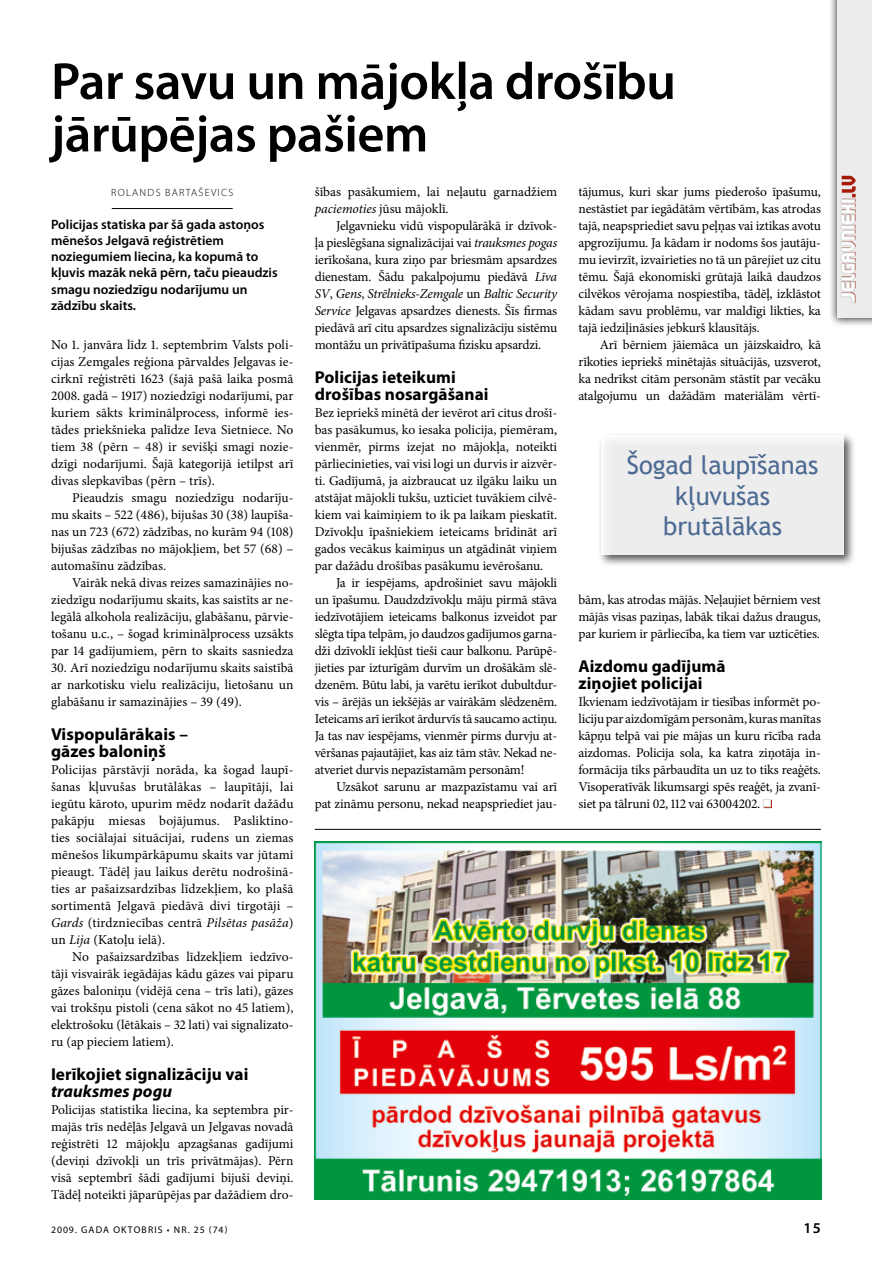
<style>
.page{position:relative;width:872px;height:1263px;background:#fff}
.page>*{position:absolute;margin:0;border:0;box-sizing:border-box;transform-origin:0 0}
.t1{font:600 52.5px/52.5px "Myriad Pro";letter-spacing:-.01em;color:#000}
.t2{font:25.5px/30.6px "Trebuchet MS";color:#4d6d9b;text-align:center}
.t3{font:700 17.25px/17px "Myriad Pro";letter-spacing:.005em;color:#000}
.t4{font:italic 700 17.25px "Myriad Pro";letter-spacing:.005em;color:#000}
.t5{font:600 15px "Myriad Pro";color:#000}
.t6{font:13.5px/17px "Minion Pro";letter-spacing:-.01em;color:#000;text-align:justify}
.t7{font:600 13.5px/16.2px "Myriad Pro";color:#000}
.t8{font:300 10.5px "Myriad Pro";letter-spacing:.12em;color:#000}
.t9{font:9.75px "Myriad Pro";letter-spacing:.12em;color:#000}
.s1{font-style:italic}
</style>
<div class="page">
<div style="left:828px;top:0;width:44px;height:333px;background:#000;opacity:.75"></div>
<div style="left:837px;top:0;width:35px;height:317px;background:#ececec"></div>
<svg style="left:840px;top:176px;width:15px;height:128px"></svg>
<hr style="left:112px;top:208px;width:121px;height:1px;background:#000">
<div style="left:763px;top:799px;width:8px;height:8px;background:#fff;border:1px solid #d9dada"></div>
<img style="left:315px;top:842px;width:506px;height:357px">
<hr style="left:315px;top:829px;width:506px;height:1px;background:#000">
<div style="left:597px;top:432px;width:268px;height:142px;background:#000;opacity:.67"></div>
<div style="left:601px;top:436px;width:243px;height:119px;background:#ededed"></div>
<h1 class="t1" style="left:51px;top:54px;width:626px">Par savu un mājokļa drošību jārūpējas pašiem</h1>
<p class="t8" style="left:111px;top:186px;width:122px">ROLANDS BARTAŠEVICS</p>
<p class="t7" style="left:51px;top:216px;width:228px">Policijas statiska par šā gada astoņos mēnešos Jelgavā reģistrētiem noziegumiem liecina, ka kopumā to kļuvis mazāk nekā pērn, taču pieaudzis smagu noziedzīgu nodarījumu un zādzību skaits.</p>
<p class="t6" style="left:51px;top:336px;width:244px">No 1. janvāra līdz 1. septembrim Valsts poli&shy;cijas Zemgales reģiona pārvaldes Jelgavas ie&shy;cirknī reģistrēti 1623 (šajā pašā laika posmā 2008. gadā – 1917) noziedzīgi nodarījumi, par kuriem sākts kriminālprocess, informē ies&shy;tādes priekšnieka palīdze Ieva Sietniece. No tiem 38 (pērn – 48) ir sevišķi smagi nozie&shy;dzīgi nodarījumi. Šajā kategorijā ietilpst arī divas slepkavības (pērn – trīs).</p>
<p class="t6" style="left:51px;top:489px;width:244px;text-indent:21px">Pieaudzis smagu noziedzīgu nodarīju&shy;mu skaits – 522 (486), bijušas 30 (38) laupīša&shy;nas un 723 (672) zādzības, no kurām 94 (108) bijušas zādzības no mājokļiem, bet 57 (68) – automašīnu zādzības.</p>
<p class="t6" style="left:51px;top:574px;width:244px;text-indent:21px">Vairāk nekā divas reizes samazinājies no&shy;ziedzīgu nodarījumu skaits, kas saistīts ar ne&shy;legālā alkohola realizāciju, glabāšanu, pārvie&shy;tošanu u.c., – šogad kriminālprocess uzsākts par 14 gadījumiem, pērn to skaits sasniedza</p>
<p class="t6" style="left:51px;top:659px;width:244px">30. Arī noziedzīgu nodarījumu skaits saistībā ar narkotisku vielu realizāciju, lietošanu un glabāšanu ir samazinājies – 39 (49).</p>
<p class="t3" style="left:51px;top:725px;width:138px">Vispopulārākais – gāzes baloniņš</p>
<p class="t6" style="left:51px;top:761px;width:244px">Policijas pārstāvji norāda, ka šogad laupī&shy;šanas kļuvušas brutālākas – laupītāji, lai iegūtu kāroto, upurim mēdz nodarīt dažādu pakāpju miesas bojājumus. Pasliktino&shy;ties sociālajai situācijai, rudens un ziemas mēnešos likumpārkāpumu skaits var jūtami pieaugt. Tādēļ jau laikus derētu nodrošinā&shy;ties ar pašaizsardzības līdzekļiem, ko plašā sortimentā Jelgavā piedāvā divi tirgotāji – <span class="s1">Gards</span> (tirdzniecības centrā <span class="s1">Pilsētas pasāža</span>) un <span class="s1">Lija</span> (Katoļu ielā).</p>
<p class="t6" style="left:51px;top:948px;width:244px;text-indent:21px">No pašaizsardzības līdzekļiem iedzīvo&shy;tāji visvairāk iegādājas kādu gāzes vai piparu gāzes baloniņu (vidējā cena – trīs lati), gāzes vai trokšņu pistoli (cena sākot no 45 latiem), elektrošoku (lētākais – 32 lati) vai signalizato&shy;ru (ap pieciem latiem).</p>
<p class="t3" style="left:51px;top:1065px;width:199px">Ierīkojiet signalizāciju vai</p>
<p class="t4" style="left:51px;top:1080px;width:123px">trauksmes pogu</p>
<p class="t6" style="left:51px;top:1101px;width:244px">Policijas statistika liecina, ka septembra pir&shy;majās trīs nedēļās Jelgavā un Jelgavas novadā reģistrēti 12 mājokļu apzagšanas gadījumi (deviņi dzīvokļi un trīs privātmājas). Pērn visā septembrī šādi gadījumi bijuši deviņi.<br>Tādēļ noteikti jāparūpējas par dažādiem dro-</p>
<p class="t6" style="left:315px;top:183px;width:244px">šības pasākumiem, lai neļautu garnadžiem <span class="s1">paciemoties</span> jūsu mājoklī.</p>
<p class="t6" style="left:315px;top:217px;width:244px;text-indent:21px">Jelgavnieku vidū vispopulārākā ir dzīvok&shy;ļa pieslēgšana signalizācijai vai <span class="s1">trauksmes pogas </span>ierīkošana, kura ziņo par briesmām apsardzes dienestam. Šādu pakalpojumu piedāvā <span class="s1">Līva SV</span>, <span class="s1">Gens</span>, <span class="s1">Strēlnieks-Zemgale</span> un <span class="s1">Baltic Security Service</span> Jelgavas apsardzes dienests. Šīs firmas piedāvā arī citu apsardzes signalizāciju sistēmu montāžu un privātīpašuma fizisku apsardzi.</p>
<p class="t3" style="left:315px;top:368px;width:175px">Policijas ieteikumi drošības nosargāšanai</p>
<p class="t6" style="left:315px;top:404px;width:244px">Bez iepriekš minētā der ievērot arī citus drošī&shy;bas pasākumus, ko iesaka policija, piemēram, vienmēr, pirms izejat no mājokļa, noteikti pārliecinieties, vai visi logi un durvis ir aizvēr&shy;ti. Gadījumā, ja aizbraucat uz ilgāku laiku un atstājat mājokli tukšu, uzticiet tuvākiem cilvē&shy;kiem vai kaimiņiem to ik pa laikam pieskatīt.<br>Dzīvokļu īpašniekiem ieteicams brīdināt arī gados vecākus kaimiņus un atgādināt viņiem par dažādu drošības pasākumu ievērošanu.</p>
<p class="t6" style="left:315px;top:574px;width:244px;text-indent:21px">Ja ir iespējams, apdrošiniet savu mājokli un īpašumu. Daudzdzīvokļu māju pirmā stāva iedzīvotājiem ieteicams balkonus izveidot par slēgta tipa telpām, jo daudzos gadījumos garna&shy;dži dzīvoklī iekļūst tieši caur balkonu. Parūpē&shy;jieties par izturīgām durvīm un drošākām slē&shy;dzenēm. Būtu labi, ja varētu ierīkot dubultdur&shy;vis – ārējās un iekšējās ar vairākām slēdzenēm.<br>Ieteicams arī ierīkot ārdurvīs tā saucamo actiņu.<br>Ja tas nav iespējams, vienmēr pirms durvju at&shy;vēršanas pajautājiet, kas aiz tām stāv. Nekad ne&shy;atveriet durvis nepazīstamām personām!</p>
<p class="t6" style="left:315px;top:778px;width:244px;text-align:right">Uzsākot sarunu ar mazpazīstamu vai arī<br>pat zināmu personu, nekad neapspriediet jau-</p>
<p class="t6" style="left:578px;top:183px;width:244px">tājumus, kuri skar jums piederošo īpašumu, nestāstiet par iegādātām vērtībām, kas atrodas tajā, neapspriediet savu peļņas vai iztikas avotu apgrozījumu. Ja kādam ir nodoms šos jautāju&shy;mu ievirzīt, izvairieties no tā un pārejiet uz citu tēmu. Šajā ekonomiski grūtajā laikā daudzos cilvēkos vērojama nospiestība, tādēļ, izklāstot kādam savu problēmu, var maldīgi likties, ka tajā iedziļināsies jebkurš klausītājs.</p>
<p class="t6" style="left:578px;top:336px;width:244px;text-indent:21px">Arī bērniem jāiemāca un jāizskaidro, kā rīkoties iepriekš minētajās situācijās, uzsverot, ka nedrīkst citām personām stāstīt par vecāku atalgojumu un dažādām materiālām vērtī-</p>
<h2 class="t2" style="left:627px;top:450px;width:193px">Šogad laupīšanas kļuvušas brutālākas</h2>
<p class="t6" style="left:578px;top:591px;width:244px">bām, kas atrodas mājās. Neļaujiet bērniem vest mājās visas paziņas, labāk tikai dažus draugus, par kuriem ir pārliecība, ka tiem var uzticēties.</p>
<p class="t3" style="left:578px;top:657px;width:149px">Aizdomu gadījumā ziņojiet policijai</p>
<p class="t6" style="left:578px;top:693px;width:244px">Ikvienam iedzīvotājam ir tiesības informēt po&shy;liciju par aizdomīgām personām, kuras manītas kāpņu telpā vai pie mājas un kuru rīcība rada aizdomas. Policija sola, ka katra ziņotāja in&shy;formācija tiks pārbaudīta un uz to tiks reaģēts.<br>Visoperatīvāk likumsargi spēs reaģēt, ja zvanī&shy;siet pa tālruni 02, 112 vai 63004202.</p>
<p class="t9" style="left:51px;top:1224px;width:178px">2009. GADA OKTOBRIS • NR. 25 (74)</p>
<p class="t5" style="left:803px;top:1218px;width:19px">15</p>
</div>
